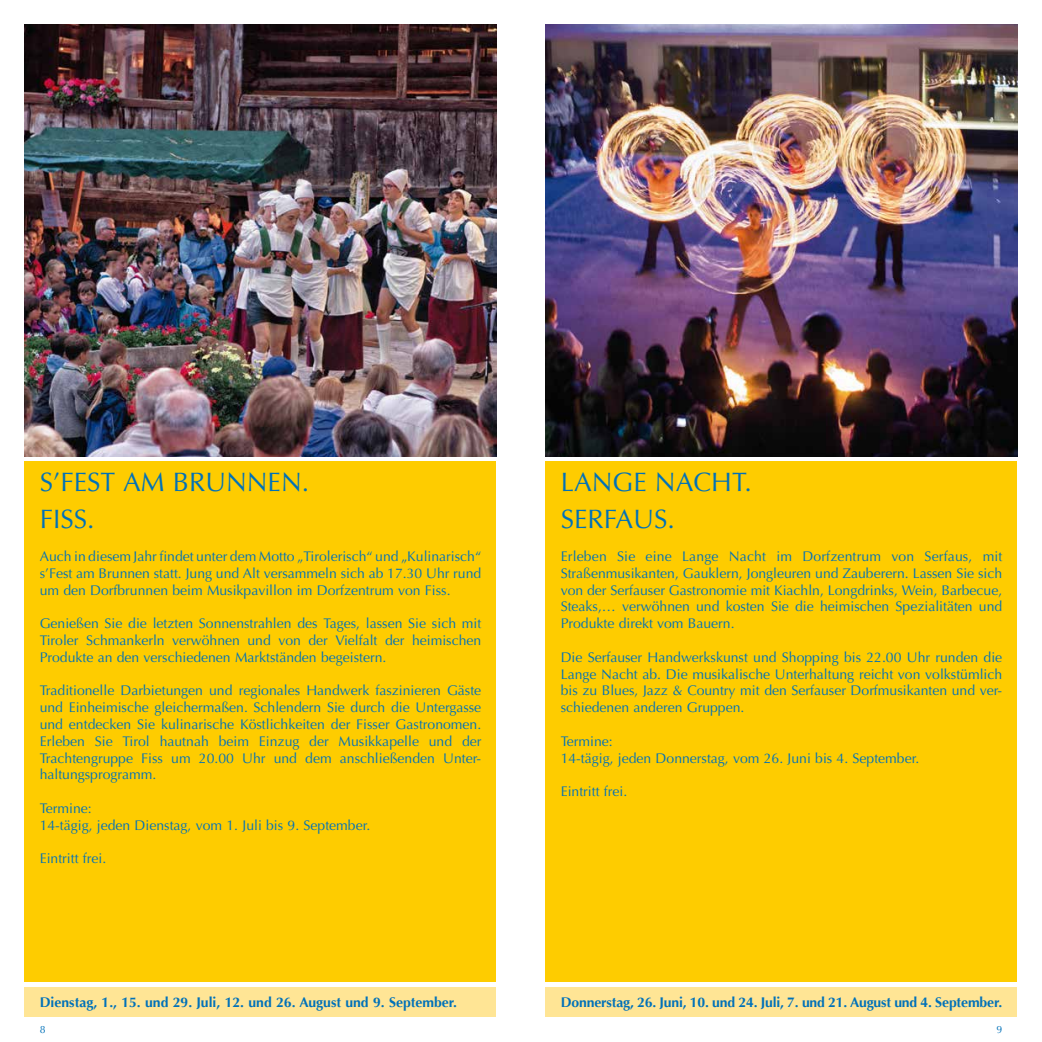
<style>
.page{position:relative;width:1042px;height:1042px;background:#fff}
.page>*{position:absolute;margin:0;border:0;box-sizing:border-box;transform-origin:0 0}
.t1{font:26.6px/36.8px "Optima";color:#0071b9}
.t2{font:14px/16.8px "Optima";color:#0071b9;text-align:justify}
.t3{font:700 14px "Optima";letter-spacing:-.01em;color:#0071b9}
.t4{font:10.5px "Optima";color:#0071b9}
</style>
<div class="page">
<div style="left:25px;top:987px;width:471px;height:30px;background:#ffe595"></div>
<img style="left:25px;top:25px;width:471px;height:431px">
<div style="left:25px;top:461px;width:471px;height:521px;background:#fecc00"></div>
<div style="left:546px;top:987px;width:471px;height:30px;background:#ffe595"></div>
<img style="left:546px;top:25px;width:471px;height:431px">
<div style="left:546px;top:461px;width:471px;height:521px;background:#fecc00"></div>
<h1 class="t1" style="left:40px;top:464px;width:271px">S’FEST AM BRUNNEN.<br>FISS.</h1>
<p class="t2" style="left:40px;top:548px;width:443px">Auch in diesem Jahr findet unter dem Motto „Tirolerisch“ und „Kulinarisch“ s’Fest am Brunnen statt. Jung und Alt versammeln sich ab 17.30 Uhr rund um den Dorfbrunnen beim Musikpavillon im Dorfzentrum von Fiss.</p>
<p class="t2" style="left:40px;top:615px;width:443px">Genießen Sie die letzten Sonnenstrahlen des Tages, lassen Sie sich mit Tiroler Schmankerln verwöhnen und von der Vielfalt der heimischen Produkte an den verschiedenen Marktständen begeistern.</p>
<p class="t2" style="left:40px;top:682px;width:443px">Traditionelle Darbietungen und regionales Handwerk faszinieren Gäste und Einheimische gleichermaßen. Schlendern Sie durch die Untergasse und entdecken Sie kulinarische Köstlichkeiten der Fisser Gastronomen.<br>Erleben Sie Tirol hautnah beim Einzug der Musikkapelle und der Trachtengruppe Fiss um 20.00 Uhr und dem anschließenden Unter&shy;haltungsprogramm.</p>
<p class="t2" style="left:40px;top:800px;width:332px">Termine:<br>14-tägig, jeden Dienstag, vom 1. Juli bis 9. September.</p>
<p class="t2" style="left:40px;top:850px;width:68px">Eintritt frei.</p>
<h1 class="t1" style="left:561px;top:464px;width:193px">LANGE NACHT.<br>SERFAUS.</h1>
<p class="t2" style="left:561px;top:548px;width:443px">Erleben Sie eine Lange Nacht im Dorfzentrum von Serfaus, mit Straßenmusikanten, Gauklern, Jongleuren und Zauberern. Lassen Sie sich von der Serfauser Gastronomie mit Kiachln, Longdrinks, Wein, Barbecue, Steaks,… verwöhnen und kosten Sie die heimischen Spezialitäten und Produkte direkt vom Bauern.</p>
<p class="t2" style="left:561px;top:649px;width:443px">Die Serfauser Handwerkskunst und Shopping bis 22.00 Uhr runden die Lange Nacht ab. Die musikalische Unterhaltung reicht von volkstümlich bis zu Blues, Jazz &amp; Country mit den Serfauser Dorfmusikanten und ver&shy;schiedenen anderen Gruppen.</p>
<p class="t2" style="left:561px;top:733px;width:360px">Termine:<br>14-tägig, jeden Donnerstag, vom 26. Juni bis 4. September.</p>
<p class="t2" style="left:561px;top:783px;width:68px">Eintritt frei.</p>
<p class="t3" style="left:40px;top:994px;width:419px">Dienstag, 1., 15. und 29. Juli, 12. und 26. August und 9. September.</p>
<p class="t4" style="left:40px;top:1024px;width:7px">8</p>
<p class="t4" style="left:996px;top:1024px;width:7px">9</p>
<p class="t3" style="left:561px;top:994px;width:443px">Donnerstag, 26. Juni, 10. und 24. Juli, 7. und 21. August und 4. September.</p>
</div>
